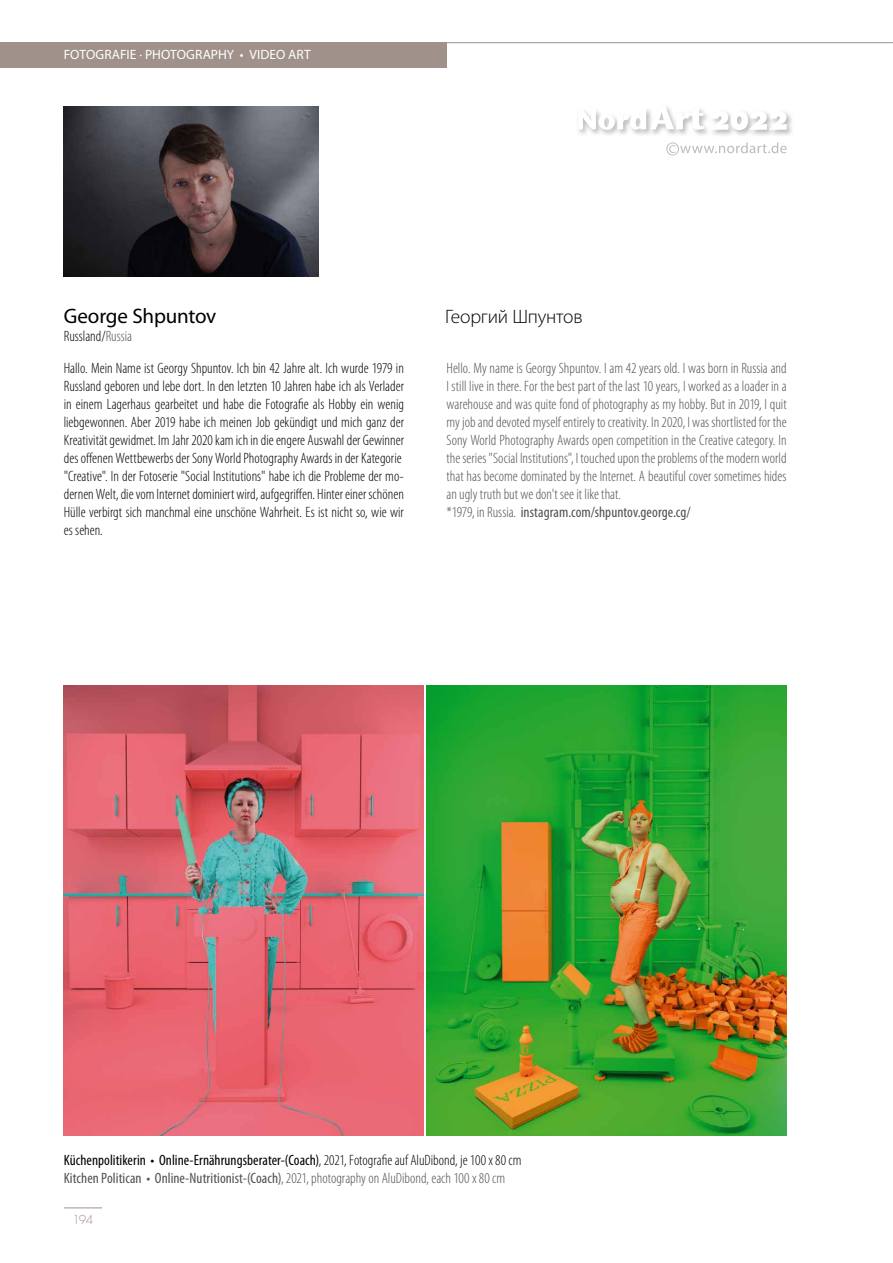
<style>
.page{position:relative;width:893px;height:1263px;background:#fff}
.page>*{position:absolute;margin:0;border:0;box-sizing:border-box;transform-origin:0 0}
.t1{font:21px "Myriad Pro";letter-spacing:-.01em;color:#000}
.t2{font:300 19.5px "Myriad Pro";letter-spacing:-.01em;color:#000}
.t3{font:300 condensed 15px/18px "Myriad Pro";color:#000}
.t4{font:300 condensed 15px/18px "Myriad Pro";color:#514f53}
.t5{font:condensed 15px/18px "Myriad Pro";letter-spacing:.005em;color:#000}
.t6{font:13.5px "Myriad Pro";letter-spacing:.005em;color:#fff}
.t7{font:300 12px "Futura Std";color:#a0918b}
.s1{color:#514f53}
.s2{font-weight:400}
.s3{font-weight:300}
.s4{font-weight:300;color:#514f53}
</style>
<div class="page">
<div style="left:0;top:43px;width:446px;height:25px;background:#a0918b"></div>
<hr style="left:446px;top:42px;width:447px;height:1px;background:#a0918b">
<hr style="left:64px;top:1207px;width:38px;height:1px;background:#a0918b">
<svg style="left:578px;top:130px;width:71px;height:5px"></svg>
<svg style="left:649px;top:112px;width:59px;height:23px"></svg>
<svg style="left:579px;top:107px;width:125px;height:23px"></svg>
<svg style="left:713px;top:113px;width:79px;height:23px"></svg>
<svg style="left:713px;top:111px;width:74px;height:19px"></svg>
<svg style="left:666px;top:142px;width:121px;height:13px"></svg>
<img style="left:64px;top:686px;width:360px;height:450px">
<img style="left:427px;top:686px;width:360px;height:450px">
<img style="left:64px;top:106px;width:255px;height:170px">
<p class="t6" style="left:64px;top:46px;width:248px">FOTOGRAFIE · PHOTOGRAPHY • VIDEO ART</p>
<h1 class="t1" style="left:64px;top:303px;width:154px">George Shpuntov</h1>
<h2 class="t2" style="left:445px;top:305px;width:139px">Георгий Шпунтов</h2>
<p class="t3" style="left:64px;top:327px;width:70px">Russland/<span class="s1">Russia</span></p>
<p class="t3" style="left:64px;top:359px;width:342px">Hallo. Mein Name ist Georgy Shpuntov. Ich bin 42 Jahre alt. Ich wurde 1979 in Russland geboren und lebe dort. In den letzten 10 Jahren habe ich als Verlader in einem Lagerhaus gearbeitet und habe die Fotografie als Hobby ein wenig liebgewonnen. Aber 2019 habe ich meinen Job gekündigt und mich ganz der Kreativität gewidmet. Im Jahr 2020 kam ich in die engere Auswahl der Gewinner des offenen Wettbewerbs der Sony World Photography Awards in der Kategorie "Creative". In der Fotoserie "Social Institutions" habe ich die Probleme der mo&shy;dernen Welt, die vom Internet dominiert wird, aufgegriffen. Hinter einer schönen Hülle verbirgt sich manchmal eine unschöne Wahrheit. Es ist nicht so, wie wir es sehen.</p>
<p class="t4" style="left:446px;top:359px;width:342px">Hello. My name is Georgy Shpuntov. I am 42 years old. I was born in Russia and I still live in there. For the best part of the last 10 years, I worked as a loader in a warehouse and was quite fond of photography as my hobby. But in 2019, I quit my job and devoted myself entirely to creativity. In 2020, I was shortlisted for the Sony World Photography Awards open competition in the Creative category. In the series "Social Institutions", I touched upon the problems of the modern world that has become dominated by the Internet. A beautiful cover sometimes hides an ugly truth but we don't see it like that.<br>*1979, in Russia. <span class="s2">instagram.com/shpuntov.george.cg/</span></p>
<p class="t5" style="left:64px;top:1151px;width:459px">Küchenpolitikerin • Online-Ernährungsberater-(Coach)<span class="s3">, 2021, Fotografie auf AluDibond, je 100 x 80 cm<br></span><span class="s1">Kitchen Politican • Online-Nutritionist-(Coach)</span><span class="s4">, 2021, photography on AluDibond, each 100 x 80 cm</span></p>
<p class="t7" style="left:73px;top:1212px;width:22px">194</p>
</div>
